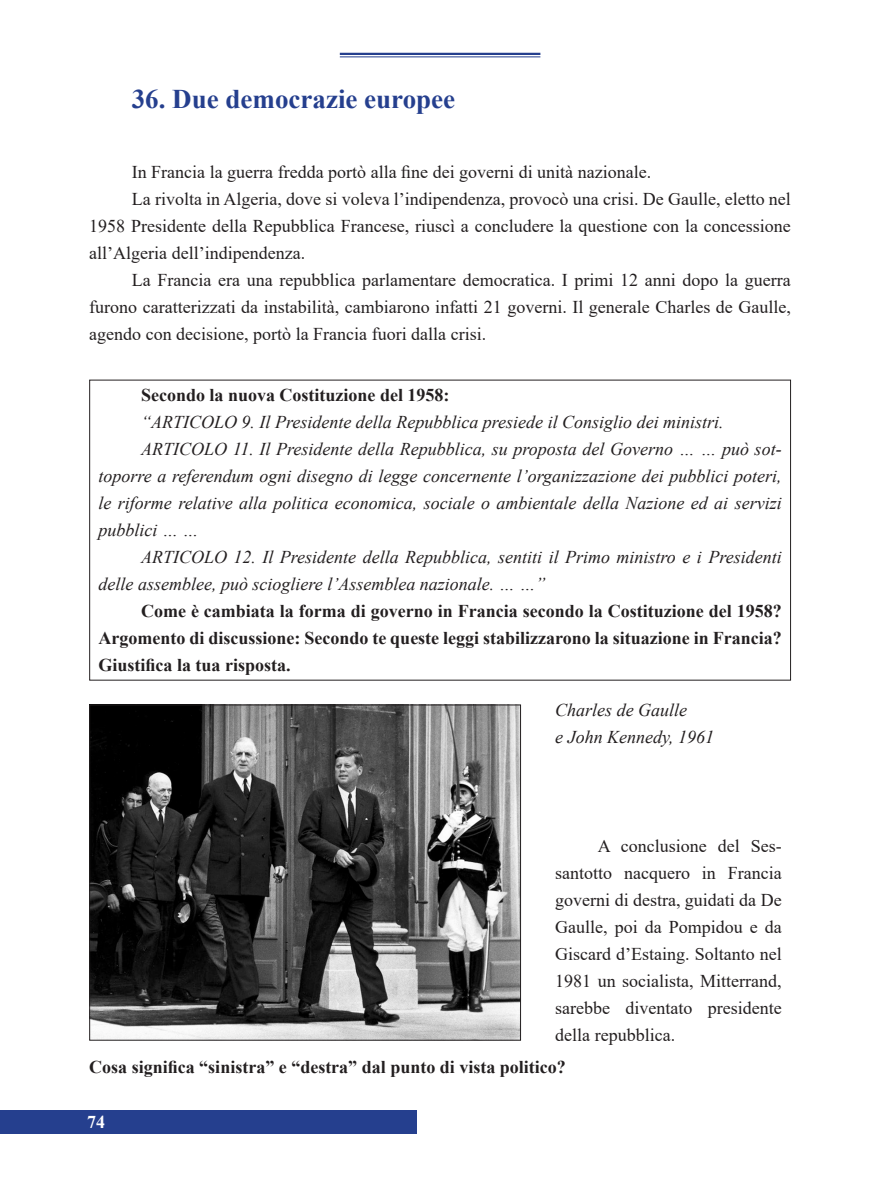
<style>
.page{position:relative;width:893px;height:1191px;background:#fff}
.page>*{position:absolute;margin:0;border:0;box-sizing:border-box;transform-origin:0 0}
.Zagl_1{font:700 27px "Times New Roman";color:#253f8e}
.Body{font:18px/27px "Times New Roman";color:#231f20;text-align:justify}
.Body-2{font:italic 18px/27px "Times New Roman";color:#231f20;text-align:justify}
.Body-3{font:700 18px/27px "Times New Roman";color:#231f20;text-align:justify}
.Tablica{font:700 18px "Times New Roman";color:#231f20}
.Snimua{font:italic 18px/27px "Times New Roman";color:#231f20}
.t1{font:700 18px "Times New Roman";color:#fff}
</style>
<div class="page">
<div style="left:0;top:1110px;width:417px;height:23px;background:#253f8e"></div>
<hr style="left:340px;top:53px;width:200px;height:2px;background:#253f8e">
<hr style="left:340px;top:56px;width:200px;height:1px;background:#253f8e">
<img style="left:91px;top:706px;width:428px;height:332px">
<div style="left:89px;top:704px;width:432px;height:336px;border:1px solid #231f20"></div>
<p class="Zagl_1" style="left:132px;top:79px;width:325px">36. Due democrazie europee</p>
<p class="Body" style="left:132px;top:158px;width:521px">In Francia la guerra fredda portò alla fine dei governi di unità nazionale.</p>
<p class="Body" style="left:89px;top:185px;width:703px;text-indent:43px">La rivolta in Algeria, dove si voleva l’indipendenza, provocò una crisi. De Gaulle, eletto nel 1958 Presidente della Repubblica Francese, riuscì a concludere la questione con la concessione all’Algeria dell’indipendenza.</p>
<p class="Body" style="left:89px;top:266px;width:703px;text-indent:43px">La Francia era una repubblica parlamentare democratica. I primi 12 anni dopo la guerra furono caratterizzati da instabilità, cambiarono infatti 21 governi. Il generale Charles de Gaulle, agendo con decisione, portò la Francia fuori dalla crisi.</p>
<p class="Body-3" style="left:141px;top:381px;width:310px">Secondo la nuova Costituzione del 1958:</p>
<p class="Body-2" style="left:141px;top:408px;width:584px">“ARTICOLO 9. Il Presidente della Repubblica presiede il Consiglio dei ministri.</p>
<p class="Body-2" style="left:99px;top:435px;width:685px;text-indent:43px">ARTICOLO 11. Il Presidente della Repubblica, su proposta del Governo … … può sot&shy;toporre a referendum ogni disegno di legge concernente l’organizzazione dei pubblici poteri, le riforme relative alla politica economica, sociale o ambientale della Nazione ed ai servizi pubblici … …</p>
<p class="Body-2" style="left:99px;top:543px;width:685px;text-indent:43px">ARTICOLO 12. Il Presidente della Repubblica, sentiti il Primo ministro e i Presidenti delle assemblee, può sciogliere l’Assemblea nazionale. … …”</p>
<p class="Body-3" style="left:99px;top:597px;width:685px;text-indent:43px">Come è cambiata la forma di governo in Francia secondo la Costituzione del 1958?<br>Argomento di discussione: Secondo te queste leggi stabilizzarono la situazione in Francia?<br>Giustifica la tua risposta.</p>
<p class="Snimua" style="left:555px;top:696px;width:160px">Charles de Gaulle<br>e John Kennedy, 1961</p>
<p class="Body" style="left:555px;top:831px;width:228px;text-indent:43px">A conclusione del Ses&shy;santotto nacquero in Francia governi di destra, guidati da De Gaulle, poi da Pompidou e da Giscard d’Estaing. Soltanto nel 1981 un socialista, Mitterrand, sarebbe diventato presidente della repubblica.</p>
<p class="Tablica" style="left:89px;top:1054px;width:478px">Cosa significa “sinistra” e “destra” dal punto di vista politico?</p>
<p class="t1" style="left:87px;top:1109px;width:19px">74</p>
</div>
